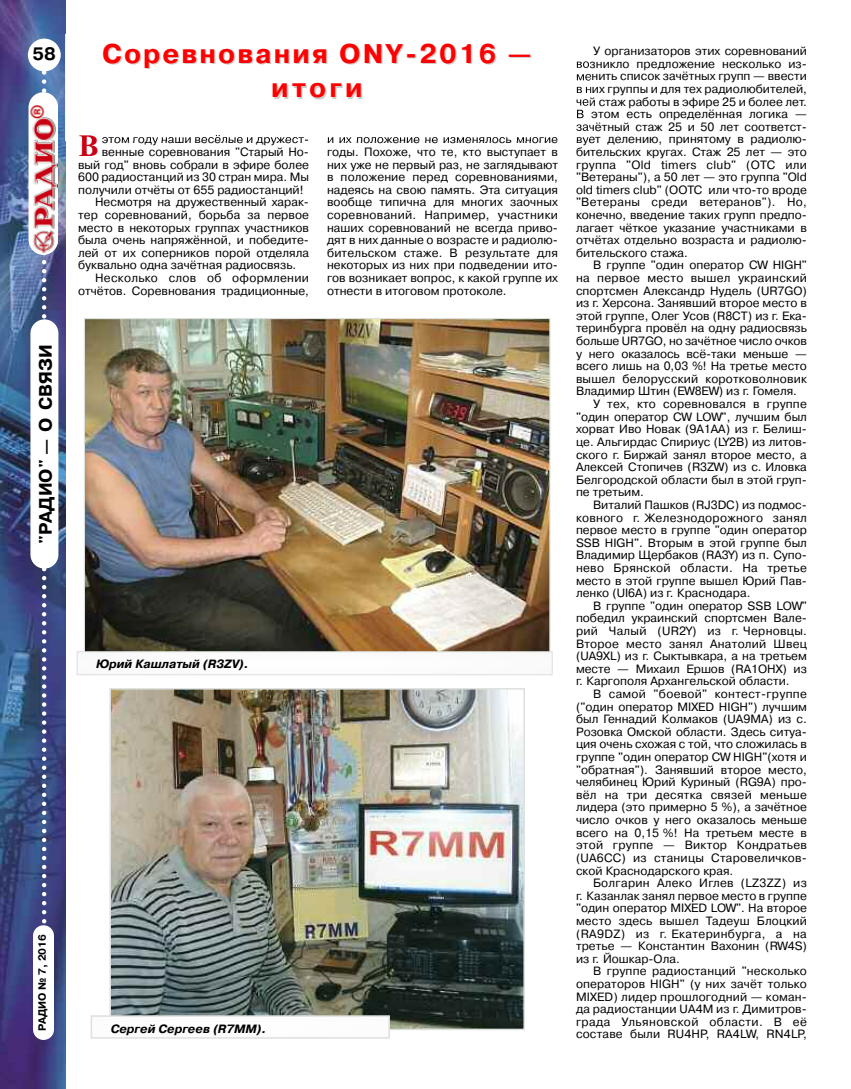
<style>
.page{position:relative;width:851px;height:1089px;background:#fff}
.page>*{position:absolute;margin:0;border:0;box-sizing:border-box;transform-origin:0 0}
.t1{font:700 29.4px "Newton C";color:#ca0016}
.t2{font:700 27px/34.5px "Pragmatica C";letter-spacing:.08em;color:#f00;text-align:center}
.t3{font:700 18px "Pragmatica C";color:#000}
.t4{font:12px/12.6px "Pragmatica C";color:#000;text-align:justify}
.t5{font:12px "Pragmatica C";letter-spacing:.025em;color:#000}
.t6{font:12px "Pragmatica C";letter-spacing:.02em;color:#000}
.t7{font:italic 700 12px "Pragmatica C";color:#000}
.t8{font:12px "Pragmatica C";letter-spacing:.03em;color:#000}
.t9{font:12px "Pragmatica C";letter-spacing:.035em;color:#000}
.t10{font:700 10.5px "Pragmatica C";color:#000}
</style>
<div class="page">
<img style="left:0;top:0;width:65px;height:1089px">
<svg style="left:30px;top:70px;width:28px;height:943px"></svg>
<div style="left:33px;top:925px;width:21px;height:114px;background:#fff;border-radius:10px"></div>
<div style="left:28px;top:39px;width:33px;height:32px;background:#fff;border-radius:50%"></div>
<div style="left:29px;top:92px;width:29px;height:163px;background:#fff;border-radius:15px"></div>
<img style="left:29px;top:105px;width:28px;height:149px">
<img style="left:59px;top:34px;width:528px;height:106px">
<svg style="left:59px;top:48px;width:2px;height:14px"></svg>
<img style="left:79px;top:135px;width:18px;height:5px">
<img style="left:102px;top:135px;width:125px;height:5px">
<img style="left:328px;top:137px;width:156px;height:3px">
<svg style="left:576px;top:61px;width:13px;height:20px"></svg>
<svg style="left:576px;top:87px;width:13px;height:44px"></svg>
<svg style="left:576px;top:137px;width:13px;height:3px"></svg>
<img style="left:86px;top:320px;width:462px;height:331px">
<div style="left:78px;top:652px;width:473px;height:22px;background:#fbfbfb"></div>
<div style="left:77px;top:651px;width:475px;height:24px;border:1px solid #dde1dd"></div>
<img style="left:112px;top:691px;width:410px;height:336px">
<div style="left:109px;top:688px;width:416px;height:342px;border:2px solid #dde1dd"></div>
<div style="left:92px;top:1016px;width:296px;height:21px;background:#fdfdfd"></div>
<div style="left:91px;top:1015px;width:299px;height:23px;border:2px solid #dde1dd"></div>
<h3 class="t3" style="left:33px;top:43px;width:25px">58</h3>
<h3 class="t3" style="left:35px;top:544px;width:201px;rotate:-90deg">"РАДИО" — О СВЯЗИ</h3>
<p class="t10" style="left:36px;top:1031px;width:99px;rotate:-90deg">РАДИО № 7, 2016</p>
<h2 class="t2" style="left:102px;top:36px;width:431px">Соревнования ONY-2016 — итоги</h2>
<h1 class="t1" style="left:78px;top:129px;width:22px">В</h1>
<p class="t4" style="left:102px;top:133px;width:209px">этом году наши весёлые и дружест-</p>
<p class="t4" style="left:102px;top:145px;width:209px">венные соревнования "Старый Но-</p>
<p class="t4" style="left:78px;top:158px;width:232px">вый год" вновь собрали в эфире более</p>
<p class="t4" style="left:78px;top:171px;width:232px">600 радиостанций из 30 стран мира. Мы</p>
<p class="t4" style="left:78px;top:183px;width:227px">получили отчёты от 655 радиостанций!</p>
<p class="t4" style="left:95px;top:196px;width:215px">Несмотря на дружественный харак-</p>
<p class="t4" style="left:78px;top:208px;width:232px">тер соревнований, борьба за первое</p>
<p class="t4" style="left:78px;top:221px;width:232px">место в некоторых группах участников</p>
<p class="t4" style="left:78px;top:234px;width:232px">была очень напряжённой, и победите-</p>
<p class="t4" style="left:78px;top:246px;width:232px">лей от их соперников порой отделяла</p>
<p class="t4" style="left:78px;top:259px;width:220px">буквально одна зачётная радиосвязь.</p>
<p class="t5" style="left:95px;top:271px;width:215px">Несколько слов об оформлении</p>
<p class="t4" style="left:78px;top:284px;width:232px">отчётов. Соревнования традиционные,</p>
<p class="t4" style="left:327px;top:133px;width:232px">и их положение не изменялось многие годы. Похоже, что те, кто выступает в них уже не первый раз, не заглядывают в положение перед соревнованиями, надеясь на свою память. Эта ситуация вообще типична для многих заочных соревнований. Например, участники наших соревнований не всегда приво&shy;дят в них данные о возрасте и радиолю&shy;бительском стаже. В результате для некоторых из них при подведении ито&shy;гов возникает вопрос, к какой группе их отнести в итоговом протоколе.</p>
<p class="t7" style="left:96px;top:657px;width:154px">Юрий Кашлатый (R3ZV).</p>
<p class="t7" style="left:111px;top:1021px;width:157px">Сергей Сергеев (R7MM).</p>
<p class="t4" style="left:576px;top:45px;width:232px;text-indent:17px">У организаторов этих соревнований возникло предложение несколько из&shy;менить список зачётных групп — ввести в них группы и для тех радиолюбителей, чей стаж работы в эфире 25 и более лет.<br>В этом есть определённая логика — зачётный стаж 25 и 50 лет соответст&shy;вует делению, принятому в радиолю&shy;бительских кругах. Стаж 25 лет — это группа "Old timers club" (OTC или "Ветераны"), а 50 лет — это группа "Old old timers club" (OOTC или что-то вроде "Ветераны среди ветеранов"). Но, конечно, введение таких групп предпо&shy;лагает чёткое указание участниками в отчётах отдельно возраста и радиолю&shy;бительского стажа.</p>
<p class="t4" style="left:593px;top:259px;width:215px">В группе "один оператор CW HIGH"</p>
<p class="t5" style="left:576px;top:271px;width:232px">на первое место вышел украинский</p>
<p class="t4" style="left:576px;top:284px;width:232px">спортсмен Александр Нудель (UR7GO)</p>
<p class="t4" style="left:576px;top:297px;width:232px">из г. Херсона. Занявший второе место в</p>
<p class="t4" style="left:576px;top:309px;width:232px">этой группе, Олег Усов (R8CT) из г. Ека-</p>
<p class="t4" style="left:576px;top:322px;width:232px">теринбурга провёл на одну радиосвязь</p>
<p class="t4" style="left:576px;top:334px;width:232px">больше UR7GO, но зачётное число очков</p>
<p class="t4" style="left:576px;top:347px;width:232px">у него оказалось всё-таки меньше —</p>
<p class="t4" style="left:576px;top:360px;width:232px">всего лишь на 0,03 %! На третье место</p>
<p class="t4" style="left:576px;top:372px;width:232px">вышел белорусский коротковолновик</p>
<p class="t4" style="left:576px;top:385px;width:222px">Владимир Штин (EW8EW) из г. Гомеля.</p>
<p class="t4" style="left:593px;top:397px;width:215px">У тех, кто соревновался в группе</p>
<p class="t4" style="left:576px;top:410px;width:232px">"один оператор CW LOW", лучшим был</p>
<p class="t4" style="left:576px;top:423px;width:232px">хорват Иво Новак (9A1AA) из г. Белиш-</p>
<p class="t4" style="left:576px;top:435px;width:232px">це. Альгирдас Спириус (LY2B) из литов-</p>
<p class="t4" style="left:576px;top:448px;width:232px">ского г. Биржай занял второе место, а</p>
<p class="t4" style="left:576px;top:460px;width:232px">Алексей Стопичев (R3ZW) из с. Иловка</p>
<p class="t4" style="left:576px;top:473px;width:232px">Белгородской области был в этой груп-</p>
<p class="t4" style="left:576px;top:486px;width:69px">пе третьим.</p>
<p class="t4" style="left:593px;top:498px;width:215px">Виталий Пашков (RJ3DC) из подмос-</p>
<p class="t5" style="left:576px;top:510px;width:232px">ковного г. Железнодорожного занял</p>
<p class="t4" style="left:576px;top:523px;width:232px">первое место в группе "один оператор</p>
<p class="t4" style="left:576px;top:536px;width:232px">SSB HIGH". Вторым в этой группе был</p>
<p class="t4" style="left:576px;top:549px;width:232px">Владимир Щербаков (RA3Y) из п. Супо-</p>
<p class="t5" style="left:576px;top:561px;width:232px">нево Брянской области. На третье</p>
<p class="t4" style="left:576px;top:574px;width:232px">место в этой группе вышел Юрий Пав-</p>
<p class="t4" style="left:576px;top:586px;width:176px">ленко (UI6A) из г. Краснодара.</p>
<p class="t4" style="left:593px;top:599px;width:215px">В группе "один оператор SSB LOW"</p>
<p class="t4" style="left:576px;top:612px;width:232px">победил украинский спортсмен Вале-</p>
<p class="t5" style="left:576px;top:624px;width:232px">рий Чалый (UR2Y) из г. Черновцы.</p>
<p class="t6" style="left:576px;top:636px;width:232px">Второе место занял Анатолий Швец</p>
<p class="t4" style="left:576px;top:649px;width:232px">(UA9XL) из г. Сыктывкара, а на третьем</p>
<p class="t4" style="left:576px;top:662px;width:232px">месте — Михаил Ершов (RA1OHX) из</p>
<p class="t4" style="left:576px;top:675px;width:215px">г. Каргополя Архангельской области.</p>
<p class="t5" style="left:593px;top:687px;width:215px">В самой "боевой" контест-группе</p>
<p class="t4" style="left:576px;top:700px;width:232px">("один оператор MIXED HIGH") лучшим</p>
<p class="t4" style="left:576px;top:712px;width:232px">был Геннадий Колмаков (UA9MA) из с.</p>
<p class="t4" style="left:576px;top:725px;width:232px">Розовка Омской области. Здесь ситуа-</p>
<p class="t4" style="left:576px;top:738px;width:232px">ция очень схожая с той, что сложилась в</p>
<p class="t4" style="left:576px;top:750px;width:232px">группе "один оператор CW HIGH"(хотя и</p>
<p class="t4" style="left:576px;top:763px;width:232px">"обратная"). Занявший второе место,</p>
<p class="t4" style="left:576px;top:775px;width:232px">челябинец Юрий Куриный (RG9A) про-</p>
<p class="t5" style="left:576px;top:787px;width:232px">вёл на три десятка связей меньше</p>
<p class="t4" style="left:576px;top:801px;width:232px">лидера (это примерно 5 %), а зачётное</p>
<p class="t4" style="left:576px;top:813px;width:232px">число очков у него оказалось меньше</p>
<p class="t4" style="left:576px;top:826px;width:232px">всего на 0,15 %! На третьем месте в</p>
<p class="t5" style="left:576px;top:838px;width:232px">этой группе — Виктор Кондратьев</p>
<p class="t6" style="left:576px;top:850px;width:232px">(UA6CC) из станицы Старовеличков-</p>
<p class="t4" style="left:576px;top:864px;width:159px">ской Краснодарского края.</p>
<p class="t5" style="left:593px;top:876px;width:215px">Болгарин Алеко Иглев (LZ3ZZ) из</p>
<p class="t4" style="left:576px;top:889px;width:232px">г. Казанлак занял первое место в группе</p>
<p class="t4" style="left:576px;top:901px;width:232px">"один оператор MIXED LOW". На второе</p>
<p class="t4" style="left:576px;top:914px;width:232px">место здесь вышел Тадеуш Блоцкий</p>
<p class="t8" style="left:576px;top:926px;width:232px">(RA9DZ) из г. Екатеринбурга, а на</p>
<p class="t4" style="left:576px;top:939px;width:232px">третье — Константин Вахонин (RW4S)</p>
<p class="t4" style="left:576px;top:952px;width:105px">из г. Йошкар-Ола.</p>
<p class="t4" style="left:593px;top:964px;width:215px">В группе радиостанций "несколько</p>
<p class="t4" style="left:576px;top:977px;width:232px">операторов HIGH" (у них зачёт только</p>
<p class="t4" style="left:576px;top:990px;width:232px">MIXED) лидер прошлогодний — коман-</p>
<p class="t4" style="left:576px;top:1002px;width:232px">да радиостанции UA4M из г. Димитров-</p>
<p class="t9" style="left:576px;top:1014px;width:232px">града Ульяновской области. В её</p>
<p class="t4" style="left:576px;top:1027px;width:232px">составе были RU4HP, RA4LW, RN4LP,</p>
</div>
